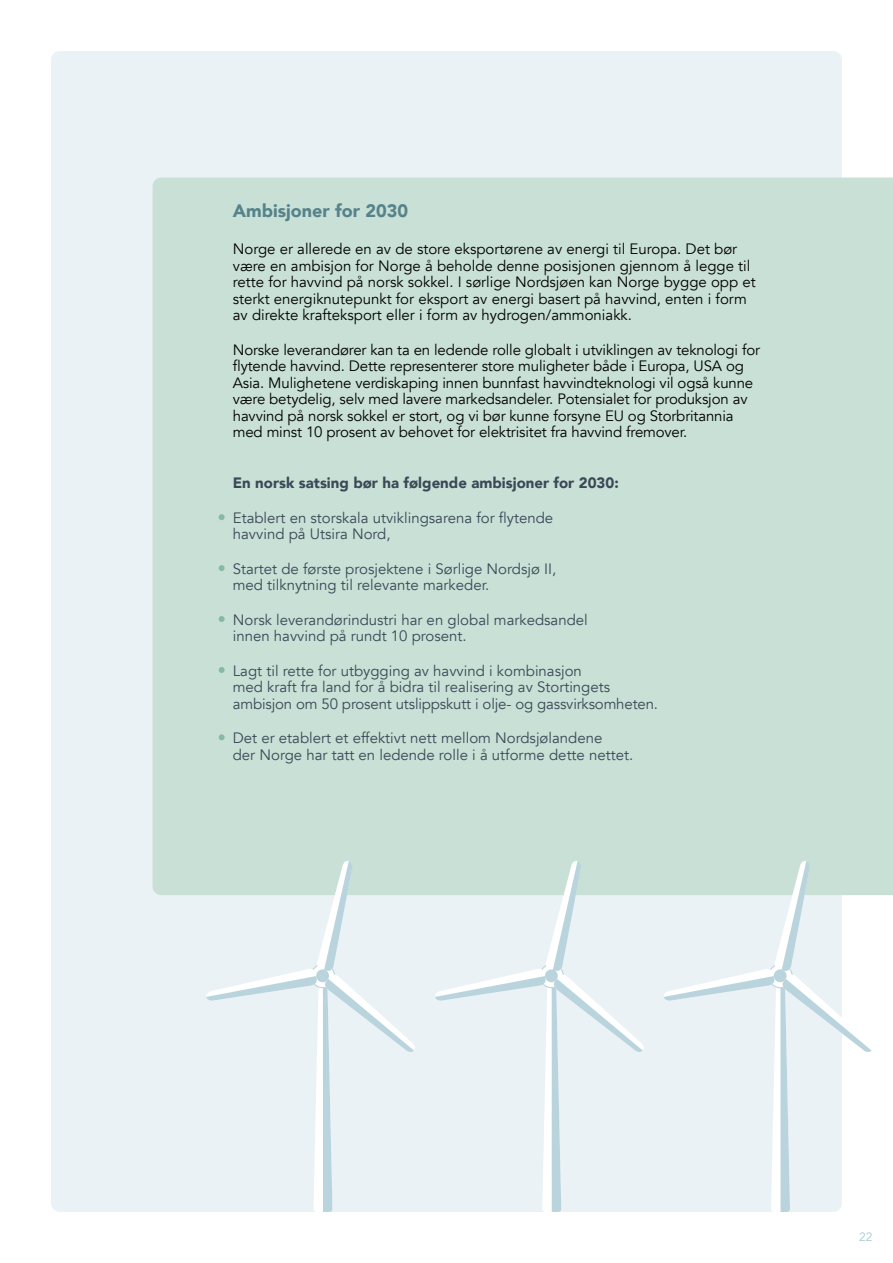
<style>
.page{position:relative;width:893px;height:1263px;background:#fff}
.page>*{position:absolute;margin:0;border:0;box-sizing:border-box;transform-origin:0 0}
.t1{font:900 18px "Avenir";color:#55828b}
.t2{font:15px/16.5px "Avenir";letter-spacing:-.01em;color:#000}
.t3{font:15px/16.5px "Avenir";color:#3b4857}
.t4{font:900 15px "Avenir";color:#3b4857}
.t5{font:12px "Avenir";color:#a4cbd0}
</style>
<div class="page">
<div style="left:51px;top:51px;width:791px;height:1161px;background:#ebf2f5;border-radius:9px"></div>
<div style="left:153px;top:178px;width:740px;height:717px;background:#c8e0d5"></div>
<svg style="left:663px;top:860px;width:210px;height:352px"></svg>
<div style="left:774px;top:969px;width:13px;height:13px;background:#bad4de;border-radius:50%"></div>
<svg style="left:435px;top:860px;width:209px;height:352px"></svg>
<div style="left:545px;top:969px;width:13px;height:13px;background:#bad4de;border-radius:50%"></div>
<svg style="left:206px;top:860px;width:210px;height:352px"></svg>
<div style="left:316px;top:969px;width:13px;height:13px;background:#bad4de;border-radius:50%"></div>
<svg style="left:219px;top:514px;width:6px;height:6px"></svg>
<svg style="left:219px;top:616px;width:6px;height:6px"></svg>
<svg style="left:219px;top:667px;width:6px;height:6px"></svg>
<svg style="left:219px;top:734px;width:6px;height:6px"></svg>
<svg style="left:219px;top:565px;width:6px;height:6px"></svg>
<p class="t1" style="left:233px;top:195px;width:177px">Ambisjoner for 2030</p>
<p class="t2" style="left:233px;top:241px;width:524px">Norge er allerede en av de store eksportørene av energi til Europa. Det bør være en ambisjon for Norge å beholde denne posisjonen gjennom å legge til rette for havvind på norsk sokkel. I sørlige Nordsjøen kan Norge bygge opp et sterkt energiknutepunkt for eksport av energi basert på havvind, enten i form av direkte krafteksport eller i form av hydrogen/ammoniakk.</p>
<p class="t2" style="left:233px;top:342px;width:529px">Norske leverandører kan ta en ledende rolle globalt i utviklingen av teknologi for flytende havvind. Dette representerer store muligheter både i Europa, USA og Asia. Mulighetene verdiskaping innen bunnfast havvindteknologi vil også kunne være betydelig, selv med lavere markedsandeler. Potensialet for produksjon av havvind på norsk sokkel er stort, og vi bør kunne forsyne EU og Storbritannia med minst 10 prosent av behovet for elektrisitet fra havvind fremover.</p>
<p class="t4" style="left:233px;top:470px;width:387px">En norsk satsing bør ha følgende ambisjoner for 2030:</p>
<p class="t3" style="left:233px;top:510px;width:322px">Etablert en storskala utviklingsarena for flytende havvind på Utsira Nord,</p>
<p class="t3" style="left:233px;top:561px;width:325px">Startet de første prosjektene i Sørlige Nordsjø II, med tilknytning til relevante markeder.</p>
<p class="t3" style="left:233px;top:612px;width:356px">Norsk leverandørindustri har en global markedsandel innen havvind på rundt 10 prosent.</p>
<p class="t3" style="left:233px;top:663px;width:427px">Lagt til rette for utbygging av havvind i kombinasjon<br>med kraft fra land for å bidra til realisering av Stortingets ambisjon om 50 prosent utslippskutt i olje- og gassvirksomheten.</p>
<p class="t3" style="left:233px;top:730px;width:402px">Det er etablert et effektivt nett mellom Nordsjølandene<br>der Norge har tatt en ledende rolle i å utforme dette nettet.</p>
<p class="t5" style="left:859px;top:1230px;width:15px">22</p>
</div>
